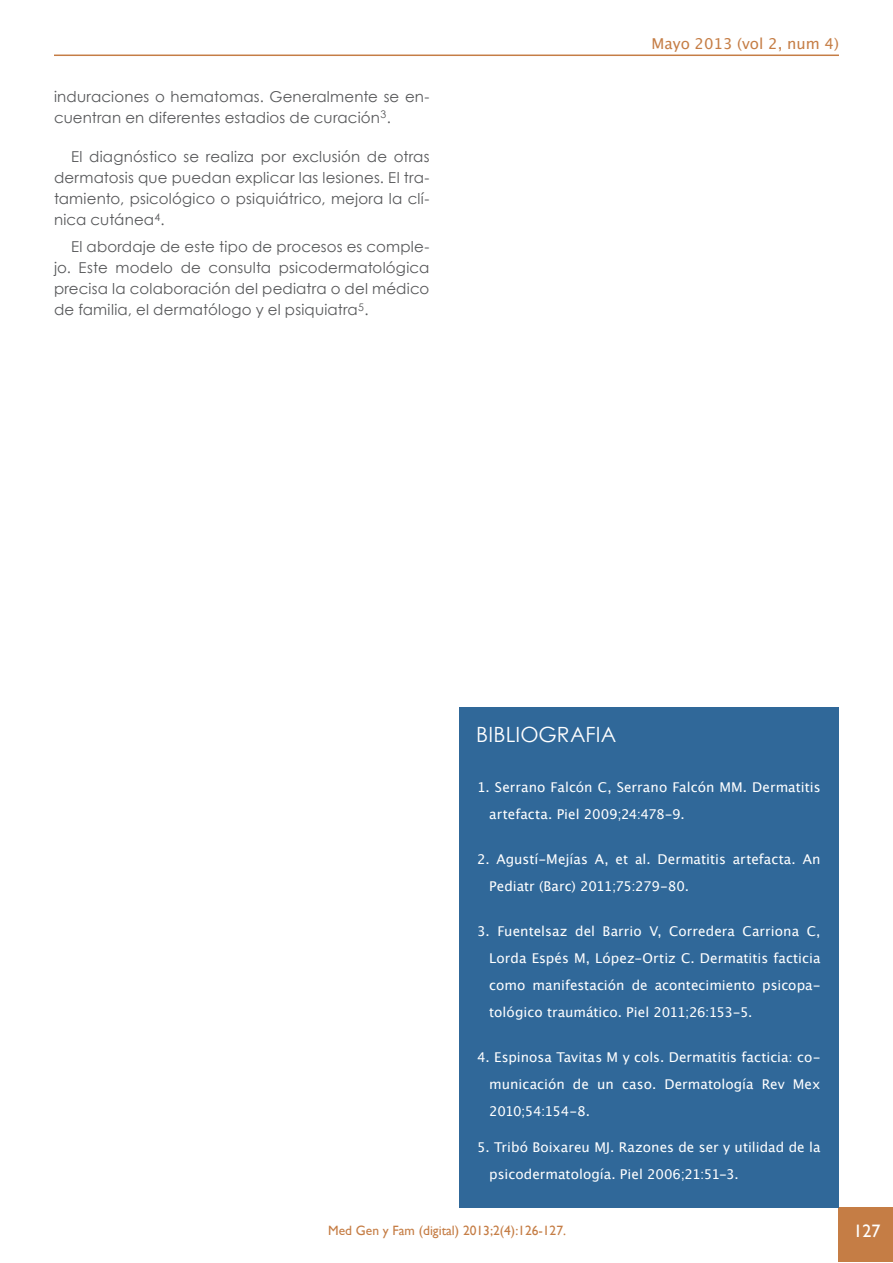
<style>
.page{position:relative;width:893px;height:1263px;background:#fff}
.page>*{position:absolute;margin:0;border:0;box-sizing:border-box;transform-origin:0 0}
.Bibliografía_título{font:21px "Century Gothic";letter-spacing:.005em;color:#fff}
.t1{font:18px "Gill Sans";color:#fff}
.Parrafo{font:15px/21px "Century Gothic";letter-spacing:.01em;color:#57585a;text-align:justify}
.t2{font:15px "Lucida Grande";color:#c57d45}
.Conclusion{font:13.5px/27px "Lucida Grande";color:#fff}
.t3{font:13.5px "Gill Sans";color:#c57d45}
</style>
<div class="page">
<hr style="left:54px;top:55px;width:785px;height:1px;background:#c57d45">
<div style="left:839px;top:1208px;width:54px;height:54px;background:#c57d45"></div>
<div style="left:459px;top:707px;width:380px;height:501px;background:#306899"></div>
<p class="Parrafo" style="left:54px;top:86px;width:377px">induraciones o hematomas. Generalmente se en&shy;cuentran en diferentes estadios de curación<sup>3</sup>.</p>
<p class="Parrafo" style="left:54px;top:146px;width:377px;text-indent:17px">El diagnóstico se realiza por exclusión de otras dermatosis que puedan explicar las lesiones. El tra&shy;tamiento, psicológico o psiquiátrico, mejora la clí&shy;nica cutánea<sup>4</sup>.</p>
<p class="Parrafo" style="left:54px;top:236px;width:377px;text-indent:17px">El abordaje de este tipo de procesos es comple&shy;jo. Este modelo de consulta psicodermatológica precisa la colaboración del pediatra o del médico de familia, el dermatólogo y el psiquiatra<sup>5</sup>.</p>
<p class="t2" style="left:652px;top:35px;width:189px">Mayo 2013 (vol 2, num 4)</p>
<p class="Bibliografía_título" style="left:476px;top:720px;width:141px">BIBLIOGRAFIA</p>
<p class="Conclusion" style="left:489px;top:774px;width:333px;text-indent:-12px">1. Serrano Falcón C, Serrano Falcón MM. Dermatitis artefacta. Piel 2009;24:478-9.</p>
<p class="Conclusion" style="left:489px;top:846px;width:333px;text-indent:-12px">2. Agustí-Mejías A, et al. Dermatitis artefacta. An<br>Pediatr (Barc) 2011;75:279-80.</p>
<p class="Conclusion" style="left:489px;top:918px;width:333px;text-align:justify;text-indent:-12px">3. Fuentelsaz del Barrio V, Corredera Carriona C, Lorda Espés M, López-Ortiz C. Dermatitis facticia como manifestación de acontecimiento psicopa&shy;tológico traumático. Piel 2011;26:153-5.</p>
<p class="Conclusion" style="left:489px;top:1044px;width:333px;text-align:justify;text-indent:-12px">4. Espinosa Tavitas M y cols. Dermatitis facticia: co&shy;municación de un caso. Dermatología Rev Mex 2010;54:154-8.</p>
<p class="Conclusion" style="left:489px;top:1134px;width:333px;text-indent:-12px">5. Tribó Boixareu MJ. Razones de ser y utilidad de la psicodermatología. Piel 2006;21:51-3.</p>
<p class="t3" style="left:328px;top:1223px;width:239px">Med Gen y Fam (digital) 2013;2(4):126-127.</p>
<p class="t1" style="left:854px;top:1221px;width:28px">127</p>
</div>
